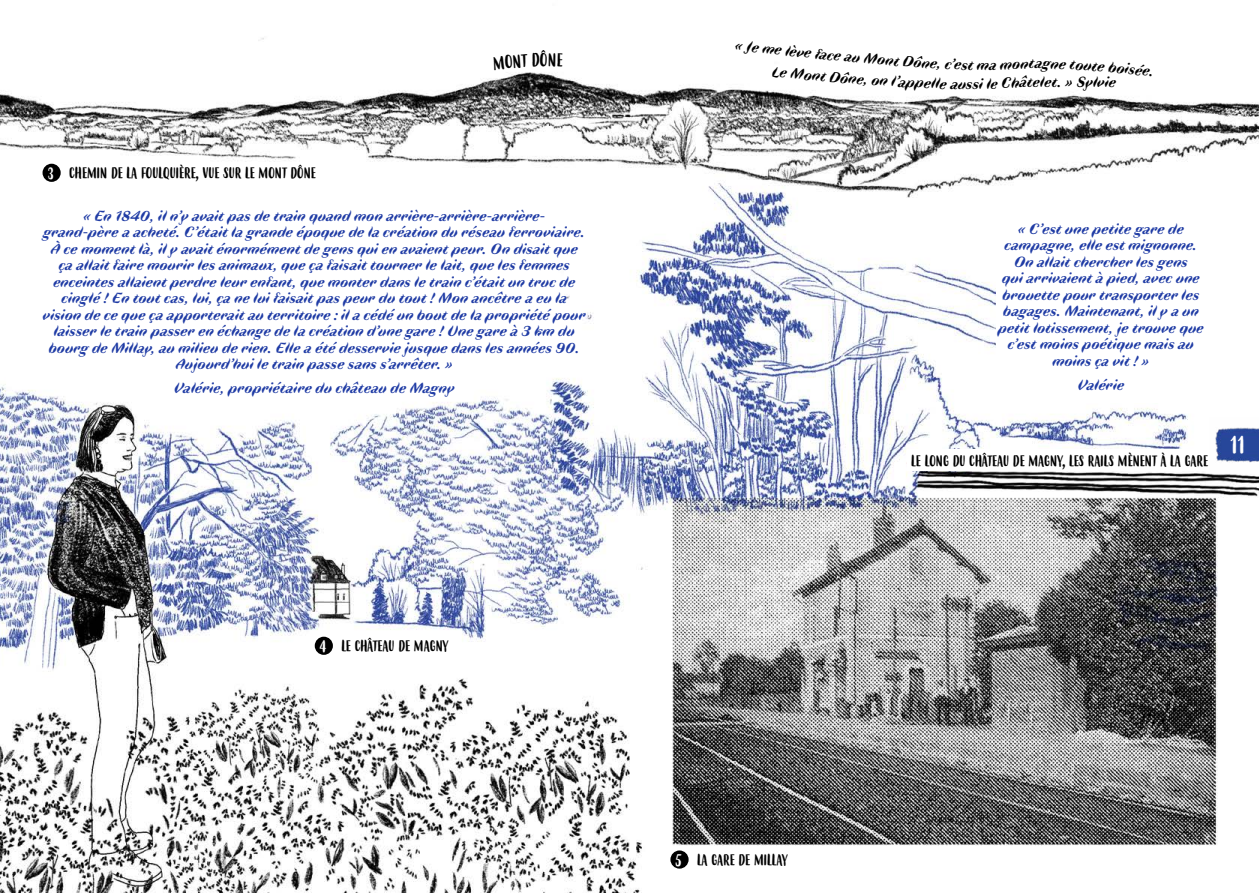
<style>
.page{position:relative;width:1259px;height:893px;background:#fff}
.page>*{position:absolute;margin:0;border:0;box-sizing:border-box;transform-origin:0 0}
.t1{font:24px "Budidaya";color:#fff}
.t2{font:italic 700 15px/16.5px "Faune Display";color:#203ca5;text-align:center}
.t3{font:15px "Budidaya";color:#000}
.t4{font:italic 700 15px "Faune Display";color:#000}
.s1{font-size:16.5px;color:#fff}
</style>
<div class="page">
<img style="left:0;top:38px;width:1259px;height:855px">
<div style="left:315px;top:637px;width:18px;height:18px;background:#000;border-radius:50%"></div>
<div style="left:341px;top:637px;width:107px;height:18px;background:#fff"></div>
<div style="left:996px;top:223px;width:210px;height:180px;background:#fff"></div>
<div style="left:43px;top:164px;width:18px;height:18px;background:#000;border-radius:50%"></div>
<div style="left:907px;top:449px;width:305px;height:22px;background:#fff"></div>
<div style="left:670px;top:850px;width:18px;height:19px;background:#000;border-radius:50%"></div>
<div style="left:697px;top:850px;width:360px;height:19px;background:#fff"></div>
<img style="left:1209px;top:418px;width:50px;height:56px">
<svg style="left:493px;top:50px;width:70px;height:20px"></svg>
<svg style="left:1142px;top:68px;width:9px;height:9px"></svg>
<svg style="left:950px;top:59px;width:166px;height:30px"></svg>
<p class="t3" style="left:48px;top:165px;width:270px"><span class="s1">3</span> CHEMIN DE LA FOULQUIÈRE, VUE SUR LE MONT DÔNE</p>
<p class="t2" style="left:43px;top:206px;width:544px">« En 1840, il n’y avait pas de train quand mon arrière-arrière-arrière-<br>grand-père a acheté. C’était la grande époque de la création du réseau ferroviaire.<br>À ce moment là, il y avait énormément de gens qui en avaient peur. On disait que ça allait faire mourir les animaux, que ça faisait tourner le lait, que les femmes enceintes allaient perdre leur enfant, que monter dans le train c’était un truc de cinglé ! En tout cas, lui, ça ne lui faisait pas peur du tout ! Mon ancêtre a eu la vision de ce que ça apporterait au territoire : il a cédé un bout de la propriété pour laisser le train passer en échange de la création d’une gare ! Une gare à 3 km du bourg de Millay, au milieu de rien. Elle a été desservie jusque dans les années 90.<br>Aujourd’hui le train passe sans s’arrêter. »</p>
<p class="t2" style="left:174px;top:379px;width:282px">Valérie, propriétaire du château de Magny</p>
<p class="t3" style="left:319px;top:638px;width:130px"><span class="s1">4</span> LE CHÂTEAU DE MAGNY</p>
<p class="t4" style="left:736px;top:35px;width:94px;rotate:6deg">« Je me lève fa</p>
<p class="t4" style="left:773px;top:61px;width:56px;rotate:5deg">Le Mont</p>
<p class="t4" style="left:828px;top:44px;width:60px;rotate:5deg">ce au Mo</p>
<p class="t4" style="left:886px;top:49px;width:38px;rotate:4deg">nt Dô</p>
<p class="t4" style="left:922px;top:52px;width:31px;rotate:3deg">ne, c</p>
<p class="t4" style="left:977px;top:54px;width:14px">m</p>
<p class="t4" style="left:1035px;top:53px;width:9px">a</p>
<p class="t4" style="left:1118px;top:57px;width:27px;rotate:6deg">oisé</p>
<p class="t4" style="left:830px;top:66px;width:60px;rotate:4deg">Dône, on</p>
<p class="t4" style="left:892px;top:71px;width:34px;rotate:3deg">l’app</p>
<p class="t4" style="left:924px;top:72px;width:25px;rotate:2deg">elle</p>
<p class="t4" style="left:966px;top:74px;width:14px">ss</p>
<p class="t4" style="left:1033px;top:71px;width:26px;rotate:-1deg">elet</p>
<p class="t4" style="left:1058px;top:71px;width:29px">.»S</p>
<p class="t4" style="left:1086px;top:71px;width:32px;rotate:1deg">ylvie</p>
<p class="t2" style="left:998px;top:219px;width:207px">« C’est une petite gare de campagne, elle est mignonne.<br>On allait chercher les gens<br>qui arrivaient à pied, avec une brouette pour transporter les bagages. Maintenant, il y a un petit lotissement, je trouve que c’est moins poétique mais au moins ça vit ! »</p>
<p class="t2" style="left:1078px;top:375px;width:48px">Valérie</p>
<p class="t3" style="left:911px;top:452px;width:298px">LE LONG DU CHÂTEAU DE MAGNY, LES RAILS MÈNENT À LA GARE</p>
<h1 class="t1" style="left:1230px;top:432px;width:16px">11</h1>
<p class="t3" style="left:675px;top:852px;width:113px"><span class="s1">5</span> LA GARE DE MILLAY</p>
</div>
